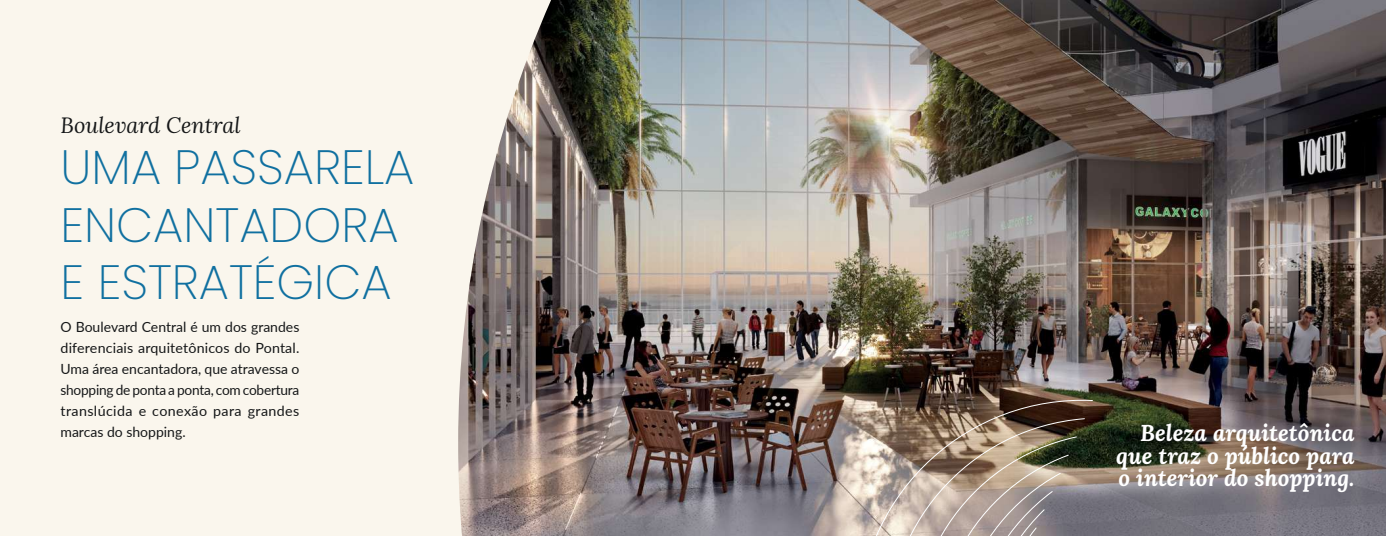
<style>
.page{position:relative;width:1386px;height:536px;background:#faf6ed}
.page>*{position:absolute;margin:0;border:0;box-sizing:border-box;transform-origin:0 0}
.t1{font:200 48.12px/57.8px "Poppins";color:#1070a0}
.t2{font:italic 700 22.75px/22.8px "Lora";color:#fff;text-align:justify}
.t3{font:italic 21.88px "Lora";color:#151718}
.t4{font:14px/21px "Lato";letter-spacing:.025em;color:#151718;text-align:justify}
</style>
<div class="page">
<img style="left:458px;top:0;width:928px;height:536px">
<img style="left:858px;top:395px;width:235px;height:141px">
<h3 class="t3" style="left:61px;top:111px;width:182px">Boulevard Central</h3>
<h1 class="t1" style="left:61px;top:138px;width:355px">UMA PASSARELA<br>ENCANTADORA<br>E ESTRATÉGICA</h1>
<p class="t4" style="left:61px;top:316px;width:240px">O Boulevard Central é um dos grandes diferenciais arquitetônicos do Pontal.<br>Uma área encantadora, que atravessa o shopping de ponta a ponta, com cobertura translúcida e conexão para grandes marcas do shopping.</p>
<h2 class="t2" style="left:1116px;top:420px;width:240px;text-indent:24px">Beleza arquitetônica que traz o público para o interior do shopping.</h2>
</div>
